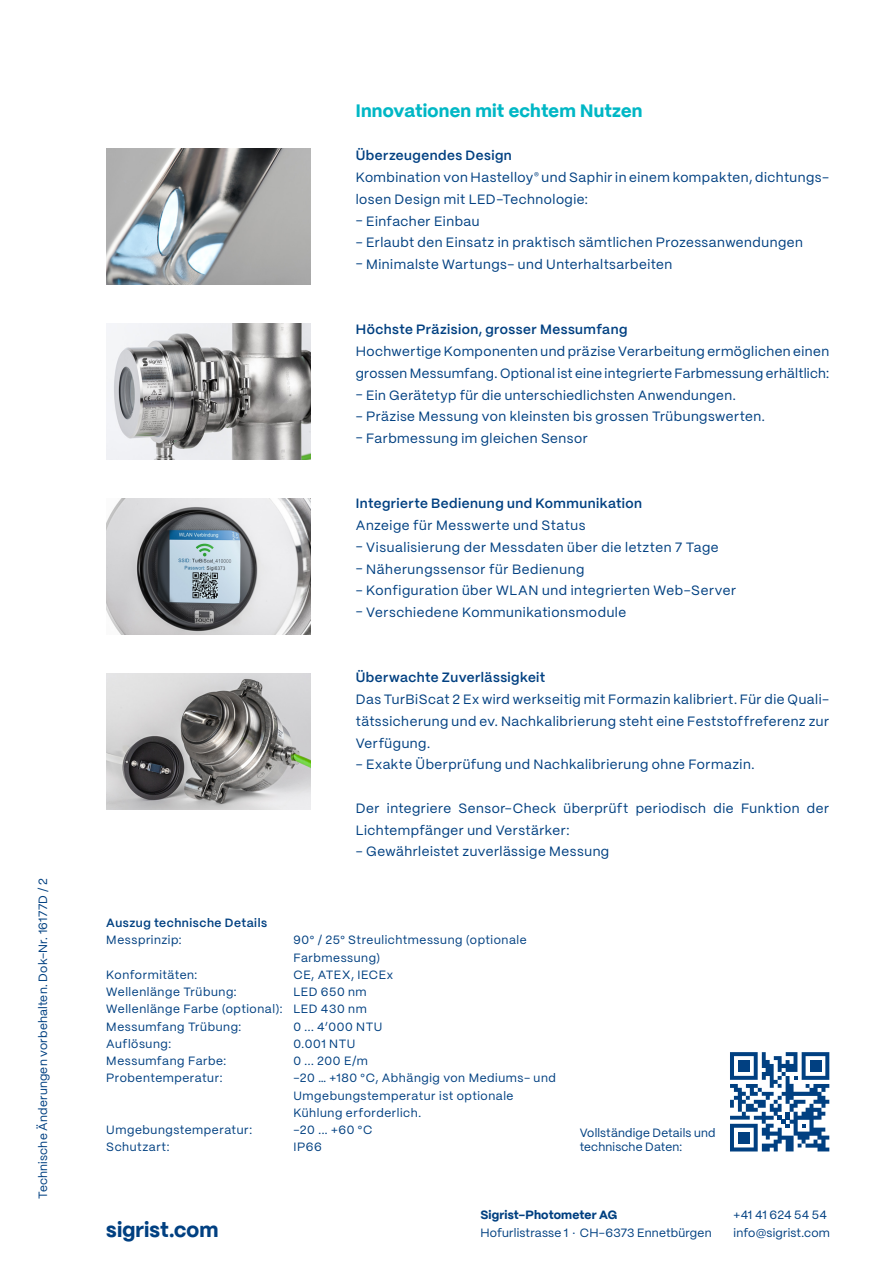
<style>
.page{position:relative;width:893px;height:1263px;background:#fff}
.page>*{position:absolute;margin:0;border:0;box-sizing:border-box;transform-origin:0 0}
.t1{font:800 21px "PP Mori";letter-spacing:.01em;color:#014081}
.t2{font:800 18px "PP Mori";letter-spacing:.015em;color:#00b7c5}
.Grundtext_Aufzählung{font:13.5px/21.8px "PP Mori";letter-spacing:.035em;color:#014081}
.Grundtext{font:13.5px/21.8px "PP Mori";letter-spacing:.03em;color:#014081}
.Übertitel{font:600 13.5px "PP Mori";letter-spacing:.035em;color:#014081}
.Grundtext_Aufzählung-2{font:600 13.5px "PP Mori";letter-spacing:.035em;color:#014081}
._10_RS_TD_Grundtext{font:12px/17.2px "PP Mori";letter-spacing:.045em;color:#014081}
._10_RS_TD_Grundtext-2{font:12px/14.7px "PP Mori";letter-spacing:.015em;color:#014081}
._10_RS_TD_Grundtext-3{font:600 12px "PP Mori";letter-spacing:.045em;color:#014081}
.t3{font:800 12px "PP Mori";letter-spacing:.01em;color:#014081}
._10_RS_TD_Grundtext-4{font:12px "PP Mori";letter-spacing:.005em;color:#014081}
</style>
<div class="page">
<img style="left:106px;top:324px;width:204px;height:136px">
<img style="left:106px;top:673px;width:204px;height:136px">
<img style="left:106px;top:149px;width:204px;height:136px">
<img style="left:106px;top:498px;width:204px;height:136px">
<svg style="left:730px;top:1052px;width:99px;height:99px"></svg>
<div style="left:810px;top:1060px;width:11px;height:12px;background:#014081"></div>
<div style="left:738px;top:1060px;width:12px;height:12px;background:#014081"></div>
<div style="left:738px;top:1132px;width:12px;height:11px;background:#014081"></div>
<p class="_10_RS_TD_Grundtext-2" style="left:35px;top:1199px;width:322px;rotate:-90deg">Technische Änderungen vorbehalten. Dok-Nr. 16177D / 2</p>
<p class="t2" style="left:356px;top:95px;width:288px">Innovationen mit echtem Nutzen</p>
<p class="Übertitel" style="left:356px;top:144px;width:157px">Überzeugendes Design</p>
<p class="Grundtext" style="left:356px;top:166px;width:475px">Kombination von Hastelloy<sup>®</sup> und Saphir in einem kompakten, dichtungs&shy;losen Design mit LED-Technologie:</p>
<p class="Grundtext_Aufzählung" style="left:356px;top:209px;width:125px">- Einfacher Einbau</p>
<p class="Grundtext_Aufzählung" style="left:356px;top:231px;width:449px">- Erlaubt den Einsatz in praktisch sämtlichen Prozessanwendungen</p>
<p class="Grundtext_Aufzählung" style="left:356px;top:253px;width:318px">- Minimalste Wartungs- und Unterhaltsarbeiten</p>
<p class="Übertitel" style="left:356px;top:318px;width:273px">Höchste Präzision, grosser Messumfang</p>
<p class="Grundtext" style="left:356px;top:340px;width:475px">Hochwertige Komponenten und präzise Verarbeitung ermöglichen einen grossen Messumfang. Optional ist eine integrierte Farbmessung erhältlich:</p>
<p class="Grundtext_Aufzählung" style="left:356px;top:383px;width:381px">- Ein Gerätetyp für die unterschiedlichsten Anwendungen.</p>
<p class="Grundtext_Aufzählung" style="left:356px;top:405px;width:411px">- Präzise Messung von kleinsten bis grossen Trübungswerten.</p>
<p class="Grundtext_Aufzählung" style="left:356px;top:427px;width:233px">- Farbmessung im gleichen Sensor</p>
<p class="Grundtext_Aufzählung-2" style="left:356px;top:492px;width:288px">Integrierte Bedienung und Kommunikation</p>
<p class="Grundtext_Aufzählung" style="left:356px;top:514px;width:231px">Anzeige für Messwerte und Status</p>
<p class="Grundtext_Aufzählung" style="left:356px;top:535px;width:364px">- Visualisierung der Messdaten über die letzten 7 Tage</p>
<p class="Grundtext_Aufzählung" style="left:356px;top:557px;width:230px">- Näherungssensor für Bedienung</p>
<p class="Grundtext_Aufzählung" style="left:356px;top:579px;width:382px">- Konfiguration über WLAN und integrierten Web-Server</p>
<p class="Grundtext_Aufzählung" style="left:356px;top:601px;width:272px">- Verschiedene Kommunikationsmodule</p>
<p class="Übertitel" style="left:356px;top:666px;width:191px">Überwachte Zuverlässigkeit</p>
<p class="Grundtext" style="left:356px;top:688px;width:475px;text-align:justify">Das TurBiScat 2 Ex wird werkseitig mit Formazin kalibriert. Für die Quali&shy;tätssicherung und ev. Nachkalibrierung steht eine Feststoffreferenz zur Verfügung.</p>
<p class="Grundtext_Aufzählung" style="left:356px;top:753px;width:400px">- Exakte Überprüfung und Nachkalibrierung ohne Formazin.</p>
<p class="Grundtext_Aufzählung" style="left:356px;top:796px;width:475px">Der integriere Sensor-Check überprüft periodisch die Funktion der<br>Lichtempfänger und Verstärker:</p>
<p class="Grundtext_Aufzählung" style="left:356px;top:840px;width:255px">- Gewährleistet zuverlässige Messung</p>
<p class="_10_RS_TD_Grundtext-3" style="left:106px;top:912px;width:162px">Auszug technische Details</p>
<p class="_10_RS_TD_Grundtext" style="left:106px;top:931px;width:77px">Messprinzip:</p>
<p class="_10_RS_TD_Grundtext" style="left:293px;top:931px;width:235px">90° / 25° Streulichtmessung (optionale<br>Farbmessung)</p>
<p class="_10_RS_TD_Grundtext" style="left:106px;top:965px;width:93px">Konformitäten:</p>
<p class="_10_RS_TD_Grundtext" style="left:293px;top:965px;width:101px">CE, ATEX, IECEx</p>
<p class="_10_RS_TD_Grundtext" style="left:106px;top:983px;width:132px">Wellenlänge Trübung:</p>
<p class="_10_RS_TD_Grundtext" style="left:293px;top:983px;width:75px">LED 650 nm</p>
<p class="_10_RS_TD_Grundtext" style="left:106px;top:1000px;width:262px">Wellenlänge Farbe (optional): LED 430 nm</p>
<p class="_10_RS_TD_Grundtext" style="left:106px;top:1017px;width:136px">Messumfang Trübung:</p>
<p class="_10_RS_TD_Grundtext" style="left:293px;top:1017px;width:91px">0 ... 4’000 NTU</p>
<p class="_10_RS_TD_Grundtext" style="left:106px;top:1034px;width:66px">Auflösung:</p>
<p class="_10_RS_TD_Grundtext" style="left:293px;top:1034px;width:64px">0.001 NTU</p>
<p class="_10_RS_TD_Grundtext" style="left:106px;top:1052px;width:121px">Messumfang Farbe:</p>
<p class="_10_RS_TD_Grundtext" style="left:293px;top:1052px;width:76px">0 ... 200 E/m</p>
<p class="_10_RS_TD_Grundtext" style="left:106px;top:1069px;width:118px">Probentemperatur:</p>
<p class="_10_RS_TD_Grundtext" style="left:293px;top:1069px;width:264px">-20 … +180 °C, Abhängig von Mediums- und</p>
<p class="_10_RS_TD_Grundtext" style="left:293px;top:1086px;width:222px">Umgebungstemperatur ist optionale</p>
<p class="_10_RS_TD_Grundtext" style="left:293px;top:1103px;width:129px">Kühlung erforderlich.</p>
<p class="_10_RS_TD_Grundtext" style="left:106px;top:1121px;width:147px">Umgebungstemperatur:</p>
<p class="_10_RS_TD_Grundtext" style="left:293px;top:1121px;width:80px">-20 ... +60 °C</p>
<p class="_10_RS_TD_Grundtext" style="left:106px;top:1138px;width:65px">Schutzart:</p>
<p class="_10_RS_TD_Grundtext" style="left:293px;top:1138px;width:30px">IP66</p>
<p class="_10_RS_TD_Grundtext-2" style="left:580px;top:1124px;width:137px">Vollständige Details und technische Daten:</p>
<p class="t1" style="left:106px;top:1211px;width:114px">sigrist.com</p>
<p class="t3" style="left:480px;top:1204px;width:138px">Sigrist-Photometer AG</p>
<p class="_10_RS_TD_Grundtext-2" style="left:480px;top:1224px;width:233px">Hofurlistrasse 1 · CH-6373 Ennetbürgen</p>
<p class="_10_RS_TD_Grundtext-4" style="left:734px;top:1204px;width:95px">+41 41 624 54 54</p>
<p class="_10_RS_TD_Grundtext-2" style="left:734px;top:1224px;width:98px">info@sigrist.com</p>
</div>
